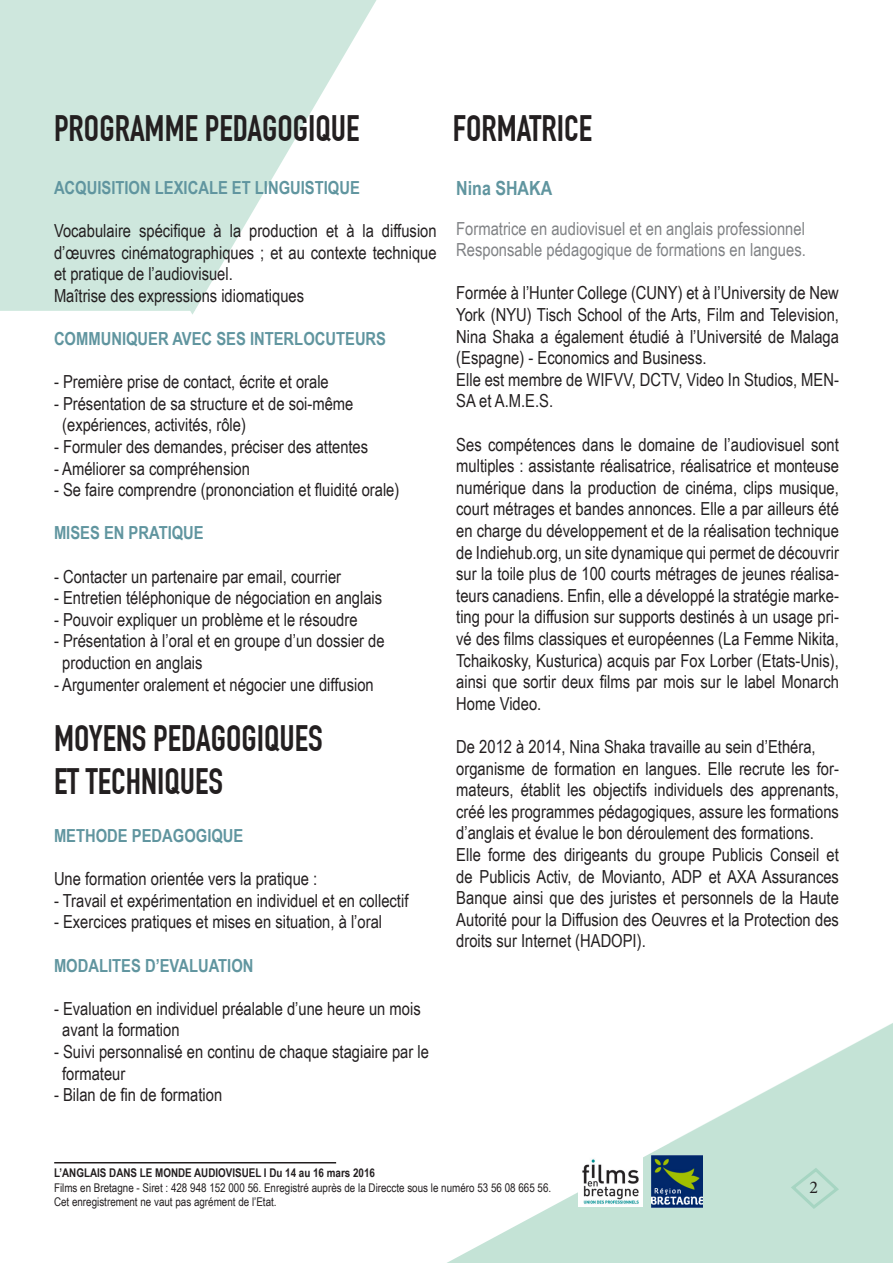
<style>
.page{position:relative;width:893px;height:1263px;background:#fff}
.page>*{position:absolute;margin:0;border:0;box-sizing:border-box;transform-origin:0 0}
.t1{font:36px "DIN Engschrift Std";color:#231f20}
.t2{font:700 19.5px "Arial Narrow";color:#60959f}
.t3{font:18px/21.6px "Arial Narrow";color:#231f20;text-align:justify}
.t4{font:700 18px "Arial Narrow";color:#60959f}
.t5{font:18px "Arial Narrow";color:#808285}
.t6{font:18px "Minion Pro";color:#231f20}
.t7{font:12px/14.4px "Arial Narrow";color:#231f20}
.s1{font-weight:700}
</style>
<div class="page">
<svg style="left:447px;top:1023px;width:446px;height:240px"></svg>
<svg style="left:3px;top:0;width:374px;height:315px;fill:#cee7dd"></svg>
<hr style="left:54px;top:1162px;width:282px;height:1px;background:#231f20">
<img style="left:651px;top:1156px;width:51px;height:51px">
<img style="left:578px;top:1155px;width:64px;height:51px">
<svg style="left:788px;top:1166px;width:53px;height:45px;background:#bfe0d3"></svg>
<p class="t1" style="left:54px;top:108px;width:307px">PROGRAMME PEDAGOGIQUE</p>
<p class="t4" style="left:54px;top:174px;width:307px">ACQUISITION LEXICALE ET LINGUISTIQUE</p>
<p class="t3" style="left:54px;top:219px;width:384px">Vocabulaire spécifique à la production et à la diffusion d’œuvres cinématographiques ; et au contexte technique et pratique de l’audiovisuel.</p>
<p class="t3" style="left:54px;top:284px;width:252px">Maîtrise des expressions idiomatiques</p>
<p class="t4" style="left:54px;top:325px;width:334px">COMMUNIQUER AVEC SES INTERLOCUTEURS</p>
<p class="t3" style="left:54px;top:370px;width:276px">- Première prise de contact, écrite et orale</p>
<p class="t3" style="left:54px;top:392px;width:301px">- Présentation de sa structure et de soi-même</p>
<p class="t3" style="left:62px;top:414px;width:185px">(expériences, activités, rôle)</p>
<p class="t3" style="left:54px;top:435px;width:316px">- Formuler des demandes, préciser des attentes</p>
<p class="t3" style="left:54px;top:457px;width:198px">- Améliorer sa compréhension</p>
<p class="t3" style="left:54px;top:478px;width:347px">- Se faire comprendre (prononciation et fluidité orale)</p>
<p class="t4" style="left:54px;top:519px;width:151px">MISES EN PRATIQUE</p>
<p class="t3" style="left:54px;top:565px;width:289px">- Contacter un partenaire par email, courrier</p>
<p class="t3" style="left:54px;top:586px;width:330px">- Entretien téléphonique de négociation en anglais</p>
<p class="t3" style="left:54px;top:608px;width:305px">- Pouvoir expliquer un problème et le résoudre</p>
<p class="t3" style="left:54px;top:630px;width:332px">- Présentation à l’oral et en groupe d’un dossier de</p>
<p class="t3" style="left:62px;top:651px;width:142px">production en anglais</p>
<p class="t3" style="left:54px;top:673px;width:321px">- Argumenter oralement et négocier une diffusion</p>
<p class="t1" style="left:54px;top:717px;width:270px">MOYENS PEDAGOGIQUES</p>
<p class="t1" style="left:54px;top:761px;width:171px">ET TECHNIQUES</p>
<p class="t4" style="left:54px;top:822px;width:191px">METHODE PEDAGOGIQUE</p>
<p class="t3" style="left:54px;top:867px;width:265px">Une formation orientée vers la pratique :</p>
<p class="t3" style="left:54px;top:889px;width:356px">- Travail et expérimentation en individuel et en collectif</p>
<p class="t3" style="left:54px;top:910px;width:330px">- Exercices pratiques et mises en situation, à l’oral</p>
<p class="t4" style="left:54px;top:951px;width:201px">MODALITES D’EVALUATION</p>
<p class="t3" style="left:62px;top:997px;width:360px;text-indent:-8px">- Evaluation en individuel préalable d’une heure un mois avant la formation</p>
<p class="t3" style="left:62px;top:1040px;width:368px;text-indent:-8px">- Suivi personnalisé en continu de chaque stagiaire par le formateur</p>
<p class="t3" style="left:54px;top:1083px;width:170px">- Bilan de fin de formation</p>
<p class="t1" style="left:453px;top:108px;width:141px">FORMATRICE</p>
<p class="t2" style="left:456px;top:173px;width:97px">Nina SHAKA</p>
<p class="t5" style="left:456px;top:215px;width:350px">Formatrice en audiovisuel et en anglais professionnel</p>
<p class="t5" style="left:456px;top:237px;width:351px">Responsable pédagogique de formations en langues.</p>
<p class="t3" style="left:456px;top:281px;width:384px">Formée à l’Hunter College (CUNY) et à l’University de New York (NYU) Tisch School of the Arts, Film and Television, Nina Shaka a également étudié à l’Université de Malaga (Espagne) - Economics and Business.</p>
<p class="t3" style="left:456px;top:368px;width:384px">Elle est membre de WIFVV, DCTV, Video In Studios, MEN-<br>SA et A.M.E.S.</p>
<p class="t3" style="left:456px;top:433px;width:384px">Ses compétences dans le domaine de l’audiovisuel sont multiples : assistante réalisatrice, réalisatrice et monteuse numérique dans la production de cinéma, clips musique, court métrages et bandes annonces. Elle a par ailleurs été en charge du développement et de la réalisation technique de Indiehub.org, un site dynamique qui permet de découvrir sur la toile plus de 100 courts métrages de jeunes réalisa&shy;teurs canadiens. Enfin, elle a développé la stratégie marke&shy;ting pour la diffusion sur supports destinés à un usage pri&shy;vé des films classiques et européennes (La Femme Nikita, Tchaikosky, Kusturica) acquis par Fox Lorber (Etats-Unis), ainsi que sortir deux films par mois sur le label Monarch Home Video.</p>
<p class="t3" style="left:456px;top:735px;width:361px">De 2012 à 2014, Nina Shaka travaille au sein d’Ethéra,</p>
<p class="t3" style="left:456px;top:757px;width:384px">organisme de formation en langues. Elle recrute les for&shy;mateurs, établit les objectifs individuels des apprenants, créé les programmes pédagogiques, assure les formations d’anglais et évalue le bon déroulement des formations.</p>
<p class="t3" style="left:456px;top:843px;width:384px">Elle forme des dirigeants du groupe Publicis Conseil et de Publicis Activ, de Movianto, ADP et AXA Assurances Banque ainsi que des juristes et personnels de la Haute Autorité pour la Diffusion des Oeuvres et la Protection des droits sur Internet (HADOPI).</p>
<p class="t7" style="left:54px;top:1165px;width:499px"><span class="s1">L’ANGLAIS DANS LE MONDE AUDIOVISUEL I Du 14 au 16 mars 2016<br></span>Films en Bretagne - Siret : 428 948 152 000 56. Enregistré auprès de la Direccte sous le numéro 53 56 08 665 56.</p>
<p class="t7" style="left:54px;top:1194px;width:224px">Cet enregistrement ne vaut pas agrément de l’Etat.</p>
<p class="t6" style="left:809px;top:1175px;width:10px">2</p>
</div>
